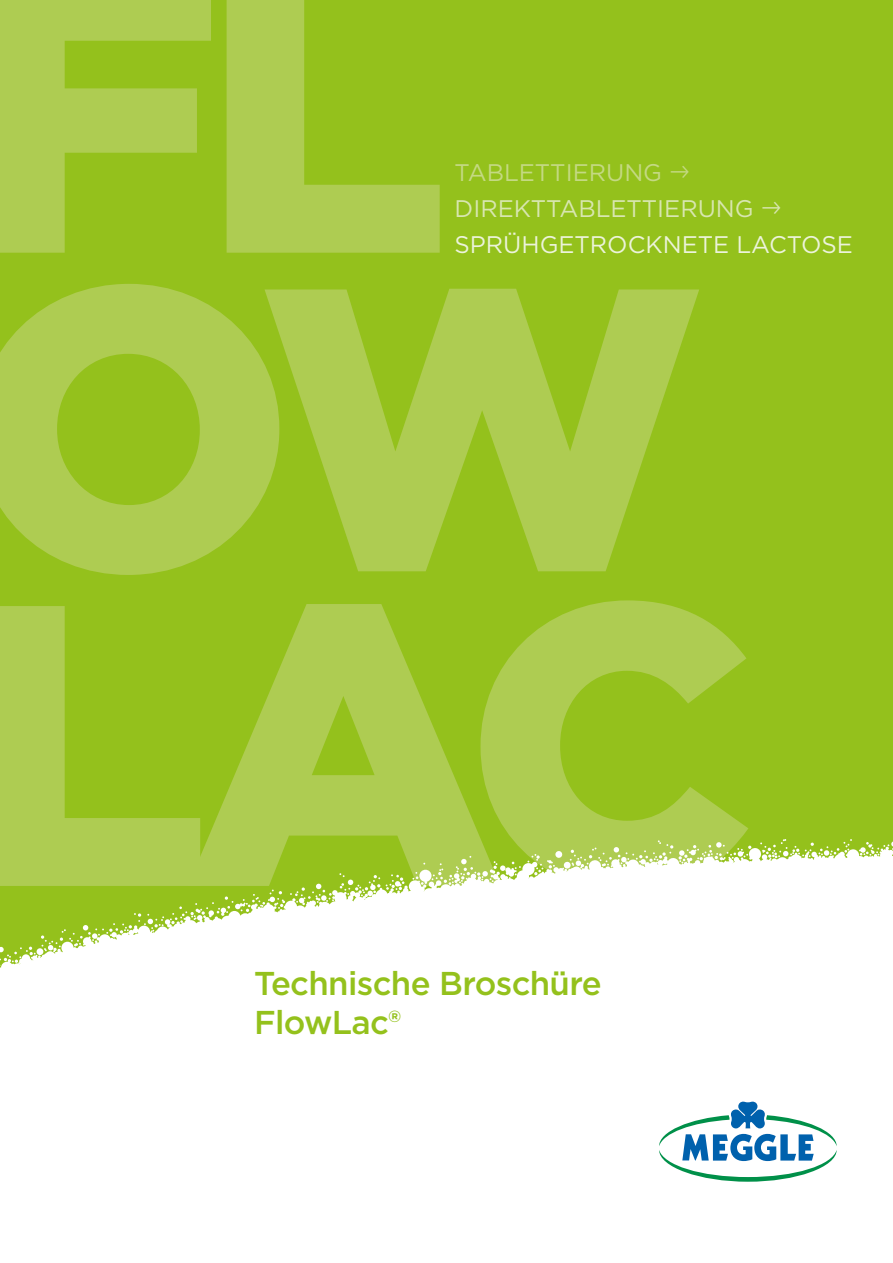
<style>
.page{position:relative;width:893px;height:1263px;background:#fff}
.page>*{position:absolute;margin:0;border:0;box-sizing:border-box;transform-origin:0 0}
.t1{font:900 399.75px/316.6px "Gotham";letter-spacing:-.075em;color:#aecc52}
.t2{font:500 33px/39px "Gotham";letter-spacing:-.02em;color:#94c11c}
.t3{font:24px/36px "Gotham";color:#ecf3da}
.s1{color:#c4d983}
.s2{color:#d8e6b0}
</style>
<div class="page">
<div style="left:0;top:0;width:893px;height:972px;background:#94c11c"></div>
<svg style="left:0;top:839px;width:893px;height:133px;fill:#fff"></svg>
<svg style="left:659px;top:1101px;width:178px;height:81px"></svg>
<h1 class="t1" style="left:-38px;top:-51px;width:796px">FL<br>OW<br>LAC</h1>
<p class="t3" style="left:455px;top:154px;width:400px"><span class="s1">TABLETTIERUNG</span> <span class="s1">→<br></span><span class="s2">DIREKTTABLETTIERUNG</span> <span class="s2">→<br></span>SPRÜHGETROCKNETE LACTOSE</p>
<h2 class="t2" style="left:254px;top:963px;width:349px">Technische Broschüre<br>FlowLac®</h2>
</div>
